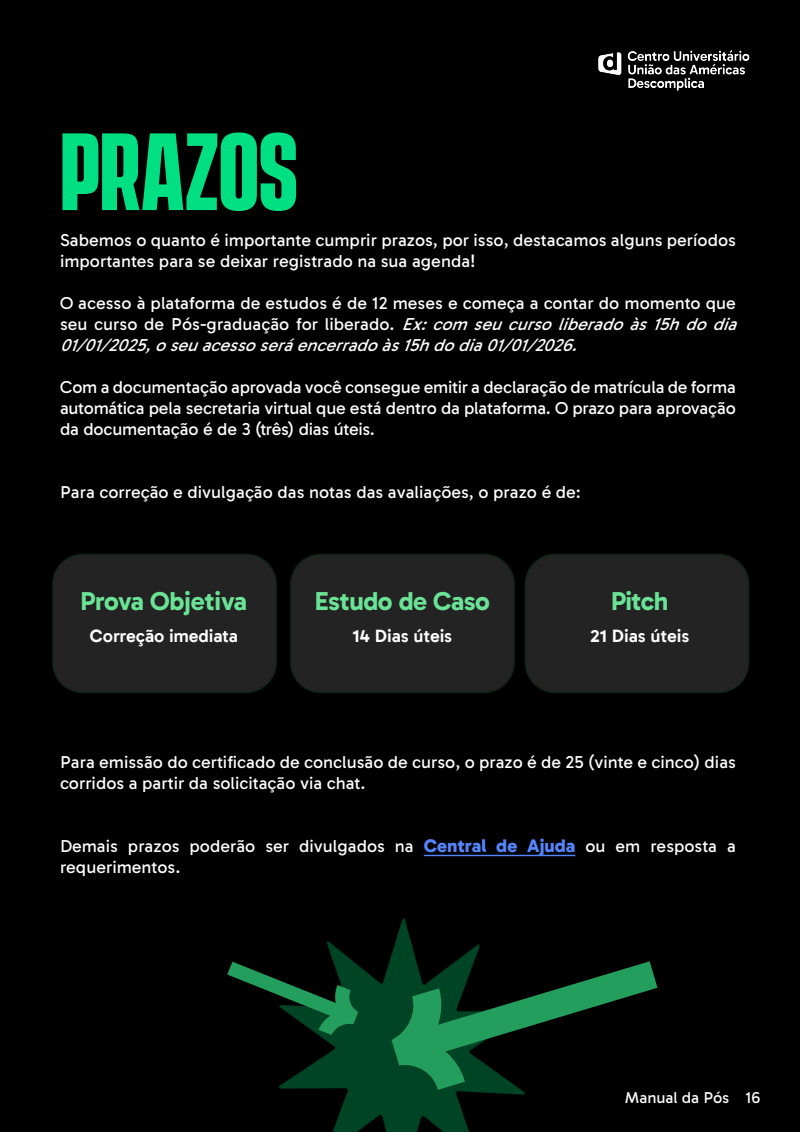
<style>
.page{position:relative;width:800px;height:1132px;background:#000}
.page>*{position:absolute;margin:0;border:0;box-sizing:border-box;transform-origin:0 0}
.Título_1{font:700 100px "Vanguard CF";letter-spacing:-.015em;color:#00e082}
.Destaque{font:700 25px "Aprova Nova";letter-spacing:-.02em;color:#6be396}
.t1{font:17.5px/21px "Aprova Sans";color:#fff}
.t2{font:700 17.5px "Aprova Sans";color:#fff}
.t3{font:16px "Aprova Sans";color:#fff}
.s1{font-style:italic}
.s2{font-weight:900;color:#5487ff}
</style>
<div class="page">
<img style="left:598px;top:50px;width:152px;height:41px">
<img style="left:279px;top:918px;width:246px;height:214px">
<svg style="left:227px;top:961px;width:131px;height:74px"></svg>
<svg style="left:391px;top:961px;width:267px;height:128px"></svg>
<hr style="left:424px;top:854px;width:151px;height:2px;background:#5487ff">
<div style="left:53px;top:554px;width:223px;height:138px;background:#232323;border-radius:30px"></div>
<div style="left:52px;top:553px;width:225px;height:140px;border:2px solid #6be396;border-radius:30px"></div>
<div style="left:291px;top:554px;width:223px;height:138px;background:#232323;border-radius:30px"></div>
<div style="left:290px;top:553px;width:225px;height:140px;border:2px solid #6be396;border-radius:30px"></div>
<div style="left:525px;top:554px;width:224px;height:138px;background:#232323;border-radius:30px"></div>
<div style="left:524px;top:553px;width:226px;height:140px;border:2px solid #6be396;border-radius:30px"></div>
<h1 class="Título_1" style="left:60px;top:111px;width:240px">PRAZOS</h1>
<p class="t1" style="left:60px;top:229px;width:678px">Sabemos o quanto é importante cumprir prazos, por isso, destacamos alguns períodos</p>
<p class="t1" style="left:60px;top:250px;width:417px">importantes para se deixar registrado na sua agenda!</p>
<p class="t1" style="left:60px;top:292px;width:685px">O acesso à plataforma de estudos é de 12 meses e começa a contar do momento que seu curso de Pós-graduação for liberado. <span class="s1">Ex:com seucursoliberadoàs15hdodia<br>01/01/2025,oseuacessoseráencerradoàs15hdodia01/01/2026.</span></p>
<p class="t1" style="left:60px;top:376px;width:678px;text-align:justify">Com a documentação aprovada você consegue emitir a declaração de matrícula de forma automática pela secretaria virtual que está dentro da plataforma. O prazo para aprovação da documentação é de 3 (três) dias úteis.</p>
<p class="t1" style="left:60px;top:481px;width:523px">Para correção e divulgação das notas das avaliações, o prazo é de:</p>
<p class="Destaque" style="left:80px;top:584px;width:168px">Prova Objetiva</p>
<p class="t2" style="left:90px;top:625px;width:150px">Correção imediata</p>
<p class="Destaque" style="left:315px;top:584px;width:176px">Estudo de Caso</p>
<p class="t2" style="left:353px;top:625px;width:101px">14 Dias úteis</p>
<p class="Destaque" style="left:611px;top:584px;width:59px">Pitch</p>
<p class="t2" style="left:590px;top:625px;width:101px">21 Dias úteis</p>
<p class="t1" style="left:60px;top:751px;width:678px">Para emissão do certificado de conclusão de curso, o prazo é de 25 (vinte e cinco) dias corridos a partir da solicitação via chat.</p>
<p class="t1" style="left:60px;top:835px;width:678px">Demais prazos poderão ser divulgados na <span class="s2">Central de Ajuda</span> ou em resposta a requerimentos.</p>
<p class="t3" style="left:625px;top:1087px;width:137px">Manual da Pós 16</p>
</div>
